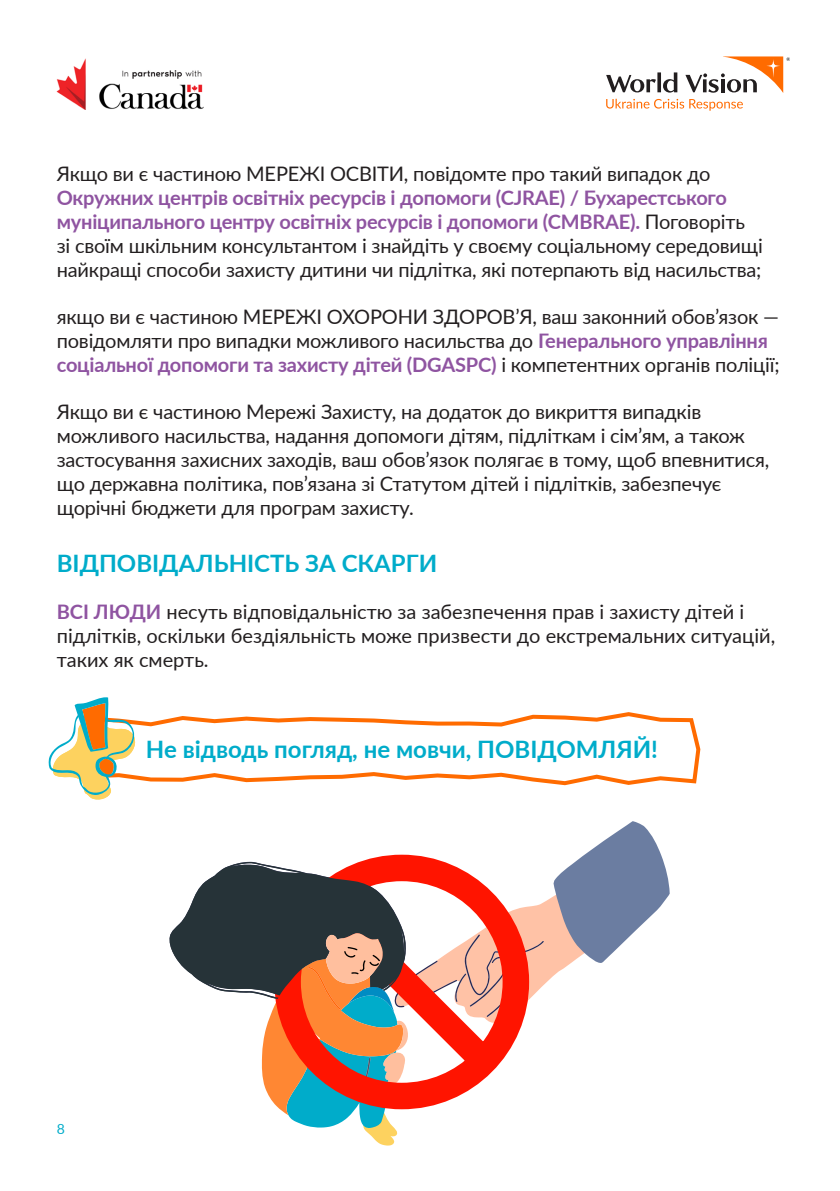
<style>
.page{position:relative;width:840px;height:1191px;background:#fff}
.page>*{position:absolute;margin:0;border:0;box-sizing:border-box;transform-origin:0 0}
.t1{font:700 24px "Lato";color:#00acca}
.t2{font:20px/24px "Lato";letter-spacing:-.01em;color:#231f20}
.t3{font:14px "Lato";color:#00acca}
.s1{font-weight:700;color:#8f54a1}
</style>
<div class="page">
<svg style="left:543px;top:898px;width:28px;height:88px"></svg>
<svg style="left:551px;top:821px;width:118px;height:142px"></svg>
<svg style="left:359px;top:854px;width:85px;height:8px"></svg>
<svg style="left:169px;top:862px;width:374px;height:283px"></svg>
<img style="left:56px;top:59px;width:147px;height:51px">
<svg style="left:606px;top:56px;width:183px;height:37px"></svg>
<svg style="left:606px;top:99px;width:136px;height:12px"></svg>
<svg style="left:138px;top:712px;width:563px;height:74px"></svg>
<svg style="left:48px;top:697px;width:90px;height:103px"></svg>
<p class="t2" style="left:57px;top:161px;width:655px">Якщо ви є частиною МЕРЕЖІ ОСВІТИ, повідомте про такий випадок до</p>
<p class="t2" style="left:57px;top:185px;width:707px"><span class="s1">Окружних центрів освітніх ресурсів і допомоги (CJRAE) / Бухарестського муніципального центру освітніх ресурсів і допомоги (CMBRAE).</span> Поговоріть зі своїм шкільним консультантом і знайдіть у своєму соціальному середовищі найкращі способи захисту дитини чи підлітка, які потерпають від насильства;</p>
<p class="t2" style="left:57px;top:304px;width:724px">якщо ви є частиною МЕРЕЖІ ОХОРОНИ ЗДОРОВ’Я, ваш законний обов’язок — повідомляти про випадки можливого насильства до <span class="s1">Генерального управління соціальної допомоги та захисту дітей (DGASPC)</span> і компетентних органів поліції;</p>
<p class="t2" style="left:57px;top:399px;width:713px">Якщо ви є частиною Мережі Захисту, на додаток до викриття випадків можливого насильства, надання допомоги дітям, підліткам і сім’ям, а також застосування захисних заходів, ваш обов’язок полягає в тому, щоб впевнитися, що державна політика, пов’язана зі Статутом дітей і підлітків, забезпечує щорічні бюджети для програм захисту.</p>
<p class="t1" style="left:57px;top:545px;width:382px">ВІДПОВІДАЛЬНІСТЬ ЗА СКАРГИ</p>
<p class="t2" style="left:57px;top:598px;width:719px"><span class="s1">ВСІ ЛЮДИ</span> несуть відповідальністю за забезпечення прав і захисту дітей і підлітків, оскільки бездіяльність може призвести до екстремальних ситуацій, таких як смерть.</p>
<p class="t1" style="left:146px;top:732px;width:513px">Не відводь погляд, не мовчи, ПОВІДОМЛЯЙ!</p>
<p class="t3" style="left:57px;top:1119px;width:10px">8</p>
</div>
